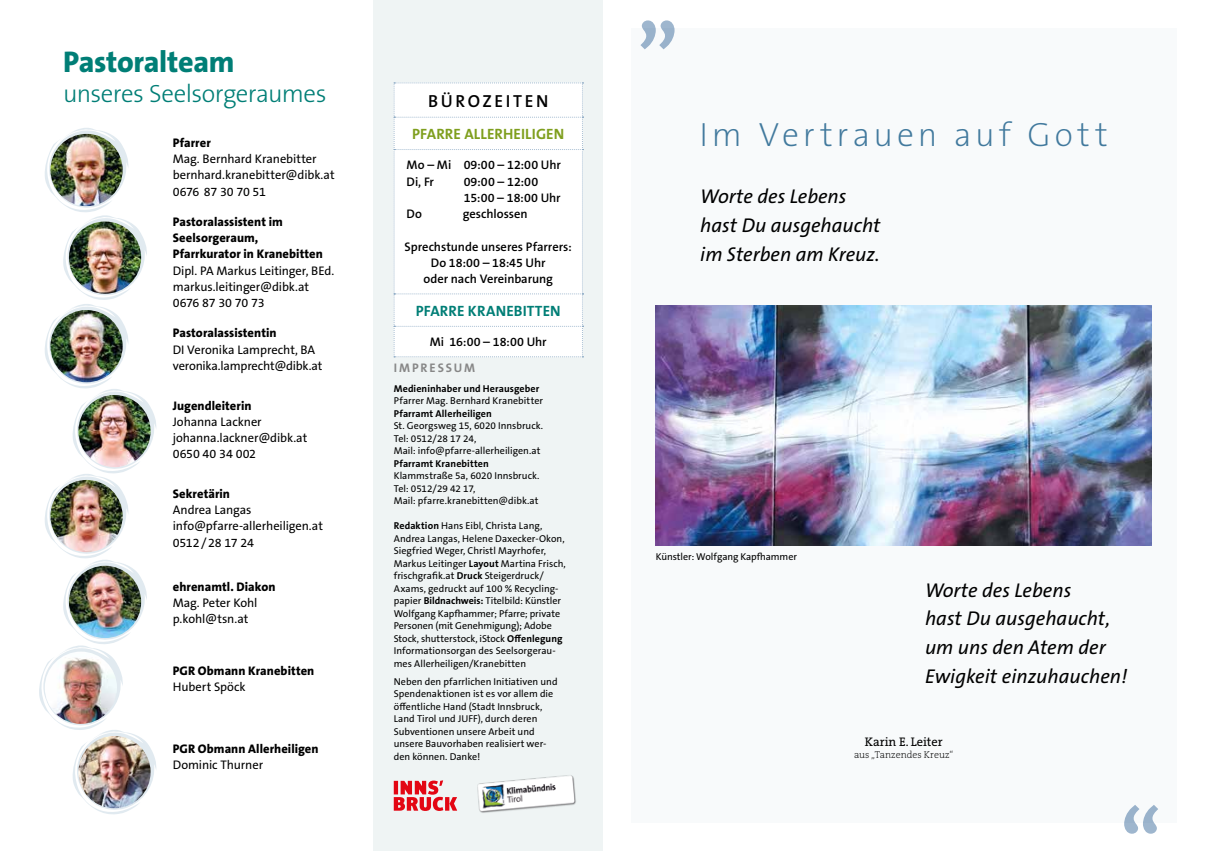
<style>
.page{position:relative;width:1205px;height:851px;background:#fff}
.page>*{position:absolute;margin:0;border:0;box-sizing:border-box;transform-origin:0 0}
.t1{font:200 33.75px "The Sans B W2";letter-spacing:.115em;color:#41799d}
.t2{font:800 30px "The Sans B W8";letter-spacing:-.015em;color:#007e76}
.t3{font:300 25px "The Sans B W3";letter-spacing:-.025em;color:#007e76}
.t4{font:italic 20px/28.8px "The Sans B W5 Plain";color:#000}
.t5{font:600 17.5px "The Sans B W6";letter-spacing:.15em;color:#000}
.t6{font:700 15px "The Sans B W7";letter-spacing:.01em;color:#7f9f1e}
.t7{font:700 15px "The Sans B W7";letter-spacing:.01em;color:#007e76}
.t8{font:12.5px/16.2px "The Sans B W5 Plain";letter-spacing:-.01em;color:#000}
.t9{font:800 12.5px/16.2px "The Sans B W8";letter-spacing:.005em;color:#000}
.t10{font:600 12.5px/16.2px "The Sans B W6";color:#000}
.t11{font:12.5px "The Serif B W5 Plain";color:#000}
.t12{font:700 12.5px "The Sans B W7";letter-spacing:.15em;color:#878787}
.t13{font:10px/12.5px "The Sans B W5 Plain";color:#000}
.t14{font:700 10px "The Sans B W7";letter-spacing:.01em;color:#000}
.t15{font:200 10px "The Serif B W2";color:#000}
.s1{font-family:"The Sans B W7";font-weight:700}
</style>
<div class="page">
<div style="left:631px;top:28px;width:545px;height:794px;background:#f8fafb"></div>
<div style="left:373px;top:0;width:229px;height:850px;background:#eff4f4"></div>
<div style="left:394px;top:83px;width:189px;height:274px;background:#fff"></div>
<svg style="left:394px;top:780px;width:63px;height:30px"></svg>
<img style="left:478px;top:775px;width:98px;height:38px">
<svg style="left:640px;top:20px;width:34px;height:29px"></svg>
<svg style="left:1124px;top:805px;width:34px;height:28px"></svg>
<img style="left:39px;top:128px;width:118px;height:687px">
<img style="left:78px;top:735px;width:73px;height:73px;border-radius:36px">
<img style="left:656px;top:306px;width:495px;height:239px">
<h2 class="t2" style="left:63px;top:42px;width:173px">Pastoralteam</h2>
<h3 class="t3" style="left:63px;top:77px;width:265px">unseres Seelsorgeraumes</h3>
<p class="t9" style="left:173px;top:134px;width:39px">Pfarrer</p>
<p class="t8" style="left:173px;top:151px;width:163px">Mag. Bernhard Kranebitter bernhard.kranebitter@dibk.at<br>0676 87 30 70 51</p>
<p class="t9" style="left:173px;top:214px;width:152px">Pastoralassistent im<br>Seelsorgeraum,<br>Pfarrkurator in Kranebitten</p>
<p class="t8" style="left:173px;top:262px;width:163px">Dipl. PA Markus Leitinger, BEd. markus.leitinger@dibk.at<br>0676 87 30 70 73</p>
<p class="t9" style="left:173px;top:325px;width:105px">Pastoralassistentin</p>
<p class="t8" style="left:173px;top:341px;width:151px">DI Veronika Lamprecht, BA veronika.lamprecht@dibk.at</p>
<p class="t9" style="left:173px;top:397px;width:80px">Jugendleiterin</p>
<p class="t8" style="left:173px;top:413px;width:136px">Johanna Lackner johanna.lackner@dibk.at<br>0650 40 34 002</p>
<p class="t9" style="left:173px;top:485px;width:59px">Sekretärin</p>
<p class="t8" style="left:173px;top:501px;width:152px">Andrea Langas info@pfarre-allerheiligen.at<br>0512/28 17 24</p>
<p class="t9" style="left:173px;top:578px;width:104px">ehrenamtl. Diakon</p>
<p class="t8" style="left:173px;top:594px;width:86px">Mag. Peter Kohl p.kohl@tsn.at</p>
<p class="t9" style="left:173px;top:662px;width:143px">PGR Obmann Kranebitten</p>
<p class="t8" style="left:173px;top:678px;width:74px">Hubert Spöck</p>
<p class="t9" style="left:173px;top:740px;width:147px">PGR Obmann Allerheiligen</p>
<p class="t8" style="left:173px;top:756px;width:92px">Dominic Thurner</p>
<h3 class="t5" style="left:428px;top:89px;width:122px">BÜROZEITEN</h3>
<h3 class="t6" style="left:412px;top:124px;width:154px">PFARRE ALLERHEILIGEN</h3>
<p class="t10" style="left:407px;top:157px;width:156px">Mo – Mi 09:00 – 12:00 Uhr<br>Di, Fr</p>
<p class="t10" style="left:464px;top:173px;width:98px">09:00 – 12:00<br>15:00 – 18:00 Uhr</p>
<p class="t10" style="left:407px;top:206px;width:17px">Do</p>
<p class="t10" style="left:463px;top:206px;width:66px">geschlossen</p>
<p class="t10" style="left:405px;top:238px;width:169px;text-align:center">Sprechstunde unseres Pfarrers:<br>Do 18:00 – 18:45 Uhr<br>oder nach Vereinbarung</p>
<h3 class="t7" style="left:416px;top:301px;width:146px">PFARRE KRANEBITTEN</h3>
<p class="t10" style="left:430px;top:334px;width:118px">Mi 16:00 – 18:00 Uhr</p>
<p class="t12" style="left:394px;top:360px;width:83px">IMPRESSUM</p>
<p class="t14" style="left:394px;top:382px;width:147px">Medieninhaber und Herausgeber</p>
<p class="t13" style="left:394px;top:394px;width:151px">Pfarrer Mag. Bernhard Kranebitter</p>
<p class="t14" style="left:394px;top:407px;width:100px">Pfarramt Allerheiligen</p>
<p class="t13" style="left:394px;top:419px;width:151px">St. Georgsweg 15, 6020 Innsbruck.<br>Tel: 0512/28 17 24,<br>Mail: info@pfarre-allerheiligen.at</p>
<p class="t14" style="left:394px;top:457px;width:97px">Pfarramt Kranebitten</p>
<p class="t13" style="left:394px;top:469px;width:147px">Klammstraße 5a, 6020 Innsbruck.<br>Tel: 0512/29 42 17,<br>Mail: pfarre.kranebitten@dibk.at</p>
<p class="t13" style="left:394px;top:519px;width:174px"><span class="s1">Redaktion</span> Hans Eibl, Christa Lang, Andrea Langas, Helene Daxecker-Okon, Siegfried Weger, Christl Mayrhofer, Markus Leitinger <span class="s1">Layout</span> Martina Frisch, frischgrafik.at <span class="s1">Druck</span> Steigerdruck/ Axams, gedruckt auf 100 % Recycling&shy;papier <span class="s1">Bildnachweis:</span> Titelbild: Künstler Wolfgang Kapfhammer; Pfarre; private Personen (mit Genehmigung); Adobe Stock, shutterstock, iStock <span class="s1">Offenlegung </span>Informationsorgan des Seelsorgerau&shy;mes Allerheiligen/Kranebitten</p>
<p class="t13" style="left:394px;top:675px;width:165px">Neben den pfarrlichen Initiativen und Spendenaktionen ist es vor allem die öffentliche Hand (Stadt Innsbruck, Land Tirol und JUFF), durch deren Subventionen unsere Arbeit und unsere Bauvorhaben realisiert wer&shy;den können. Danke!</p>
<h1 class="t1" style="left:699px;top:113px;width:410px">Im Vertrauen auf Gott</h1>
<h3 class="t4" style="left:700px;top:182px;width:182px">Worte des Lebens hast Du ausgehaucht im Sterben am Kreuz.</h3>
<p class="t13" style="left:656px;top:550px;width:143px">Künstler: Wolfgang Kapfhammer</p>
<h3 class="t4" style="left:925px;top:576px;width:204px">Worte des Lebens<br>hast Du ausgehaucht, um uns den Atem der<br>Ewigkeit einzuhauchen!</h3>
<p class="t11" style="left:865px;top:733px;width:79px">Karin E. Leiter</p>
<p class="t15" style="left:854px;top:748px;width:101px">aus „Tanzendes Kreuz“</p>
</div>
